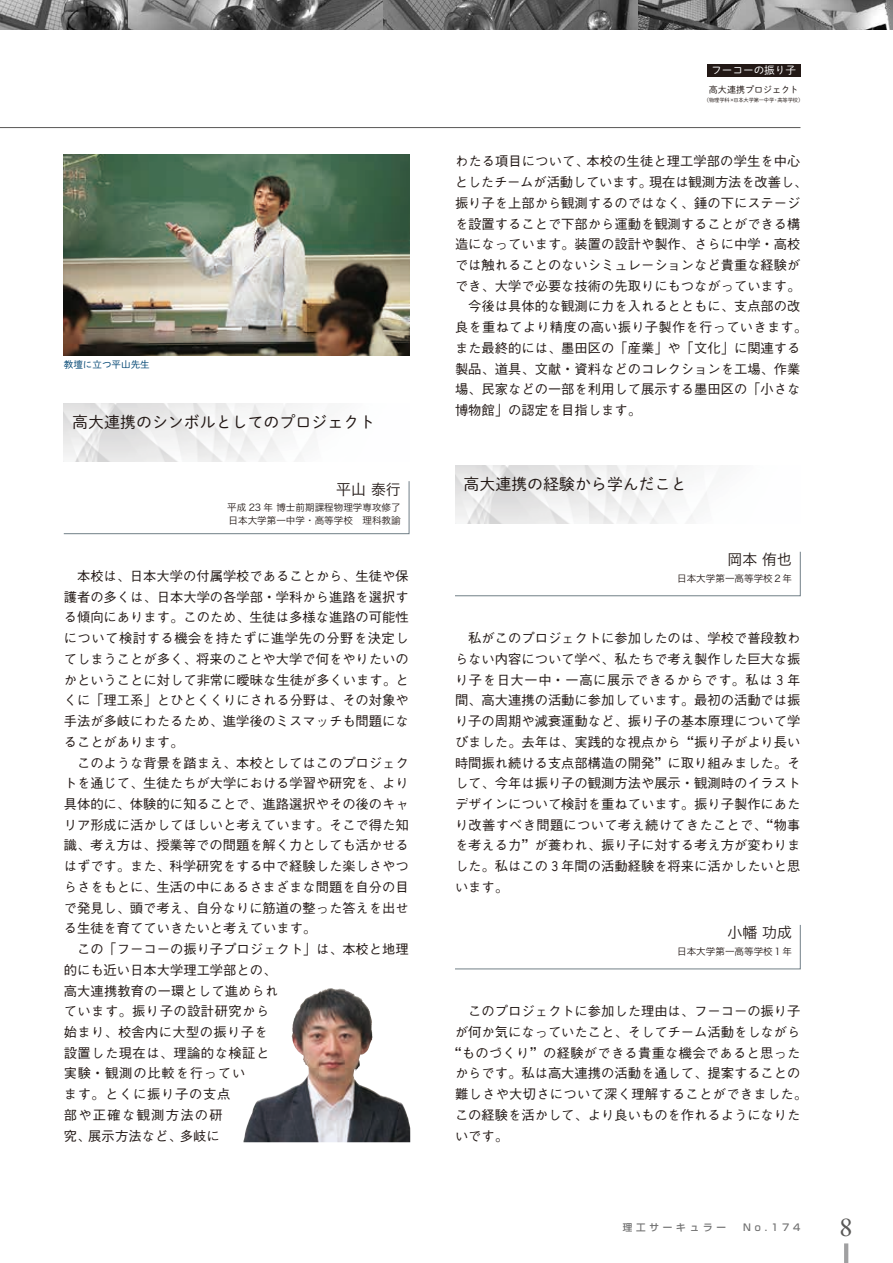
<style>
.page{position:relative;width:893px;height:1263px;background:#fff}
.page>*{position:absolute;margin:0;border:0;box-sizing:border-box;transform-origin:0 0}
.t1{font:27.15px "Garamond Premr Pro";color:#595857}
.t2{font:15.9px "Shuei M Go Std L";color:#231916}
.t3{font:14.85px "Hira Kaku Pro W3";color:#231916}
.t4{font:500 13.35px/20.7px "Gothic BBB";color:#231916}
.t5{font:500 13.35px "Gothic BBB";letter-spacing:.02em;color:#231916}
.t6{font:500 13.35px "Gothic BBB";letter-spacing:.035em;color:#231916}
.t7{font:500 13.35px "Gothic BBB";letter-spacing:.04em;color:#231916}
.t8{font:500 13.35px "Gothic BBB";letter-spacing:.025em;color:#231916}
.t9{font:500 13.35px "Gothic BBB";letter-spacing:.06em;color:#231916}
.t10{font:500 13.35px "Gothic BBB";letter-spacing:.055em;color:#231916}
.t11{font:500 13.35px "Gothic BBB";letter-spacing:.095em;color:#231916}
.t12{font:10.65px "Shuei M Go Std L";color:#fff}
.t13{font:9.6px/12.8px "Hira Kaku Pro W3";color:#231916}
.t14{font:500 9.6px "Shin Go Pro";letter-spacing:.4em;color:#727272}
.t15{font:9.6px "Shuei M Go Std L";color:#004572}
.t16{font:9px "Shuei M Go Std L";color:#231916}
.t17{font:5.25px "Shuei M Go Std L";letter-spacing:-.035em;color:#231916}
</style>
<div class="page">
<hr style="left:844px;top:1243px;width:4px;height:20px;background:#a0a0a1">
<img style="left:1px;top:0;width:892px;height:30px">
<img style="left:0;top:0;width:1px;height:30px">
<hr style="left:0;top:127px;width:800px;height:1px;background:#595857">
<img style="left:64px;top:404px;width:251px;height:58px">
<svg style="left:63px;top:481px;width:346px;height:53px"></svg>
<img style="left:243px;top:988px;width:167px;height:154px">
<img style="left:64px;top:155px;width:345px;height:201px">
<img style="left:455px;top:466px;width:252px;height:58px">
<svg style="left:455px;top:551px;width:346px;height:45px"></svg>
<svg style="left:455px;top:925px;width:346px;height:44px"></svg>
<div style="left:707px;top:64px;width:93px;height:13px;background:#231916"></div>
<p class="t15" style="left:64px;top:358px;width:88px">教壇に立つ平山先生</p>
<p class="t2" style="left:72px;top:410px;width:304px">高大連携のシンボルとしてのプロジェクト</p>
<p class="t3" style="left:336px;top:476px;width:66px">平山泰行</p>
<p class="t13" style="left:227px;top:501px;width:175px">平成 23 年博士前期課程物理学専攻修了日本大学第一中学・高等学校　理科教諭</p>
<p class="t4" style="left:64px;top:566px;width:347px">　本校は、日本大学の付属学校であることから、生徒や保</p>
<p class="t4" style="left:64px;top:587px;width:347px">護者の多くは、日本大学の各学部・学科から進路を選択す</p>
<p class="t4" style="left:64px;top:607px;width:347px">る傾向にあります。このため、生徒は多様な進路の可能性</p>
<p class="t7" style="left:64px;top:630px;width:346px">について検討する機会を持たずに進学先の分野を決定し</p>
<p class="t4" style="left:64px;top:649px;width:347px">てしまうことが多く、将来のことや大学で何をやりたいの</p>
<p class="t4" style="left:64px;top:670px;width:347px">かということに対して非常に曖昧な生徒が多くいます。と</p>
<p class="t4" style="left:64px;top:690px;width:347px">くに「理工系」とひとくくりにされる分野は、その対象や</p>
<p class="t4" style="left:64px;top:711px;width:347px">手法が多岐にわたるため、進学後のミスマッチも問題にな</p>
<p class="t4" style="left:64px;top:732px;width:121px">ることがあります。</p>
<p class="t4" style="left:64px;top:753px;width:347px">　このような背景を踏まえ、本校としてはこのプロジェク</p>
<p class="t4" style="left:64px;top:773px;width:347px">トを通じて、生徒たちが大学における学習や研究を、より</p>
<p class="t4" style="left:64px;top:794px;width:347px">具体的に、体験的に知ることで、進路選択やその後のキャ</p>
<p class="t4" style="left:64px;top:815px;width:347px">リア形成に活かしてほしいと考えています。そこで得た知</p>
<p class="t4" style="left:64px;top:835px;width:347px">識、考え方は、授業等での問題を解く力としても活かせる</p>
<p class="t4" style="left:64px;top:856px;width:347px">はずです。また、科学研究をする中で経験した楽しさやつ</p>
<p class="t4" style="left:64px;top:877px;width:347px">らさをもとに、生活の中にあるさまざまな問題を自分の目</p>
<p class="t4" style="left:64px;top:898px;width:347px">で発見し、頭で考え、自分なりに筋道の整った答えを出せ</p>
<p class="t4" style="left:64px;top:918px;width:254px">る生徒を育てていきたいと考えています。</p>
<p class="t4" style="left:64px;top:939px;width:347px">　この「フーコーの振り子プロジェクト」は、本校と地理</p>
<p class="t4" style="left:64px;top:960px;width:214px">的にも近い日本大学理工学部との、</p>
<p class="t4" style="left:64px;top:981px;width:216px">高大連携教育の一環として進められ</p>
<p class="t6" style="left:64px;top:1004px;width:207px">ています。振り子の設計研究から</p>
<p class="t8" style="left:64px;top:1024px;width:205px">始まり、校舎内に大型の振り子を</p>
<p class="t6" style="left:64px;top:1045px;width:207px">設置した現在は、理論的な検証と</p>
<p class="t9" style="left:64px;top:1066px;width:183px">実験・観測の比較を行ってい</p>
<p class="t10" style="left:64px;top:1086px;width:168px">ます。とくに振り子の支点</p>
<p class="t11" style="left:64px;top:1107px;width:161px">部や正確な観測方法の研</p>
<p class="t4" style="left:180px;top:1126px;width:42px">多岐に</p>
<p class="t4" style="left:64px;top:1126px;width:28px">究、</p>
<p class="t4" style="left:88px;top:1126px;width:95px">展示方法など、</p>
<p class="t12" style="left:711px;top:62px;width:87px">フーコーの振り子</p>
<p class="t16" style="left:709px;top:83px;width:91px">高大連携プロジェクト</p>
<p class="t17" style="left:777px;top:96px;width:27px">高等学校(</p>
<p class="t17" style="left:773px;top:96px;width:7px">・</p>
<p class="t17" style="left:704px;top:96px;width:32px">（物理学科×</p>
<p class="t17" style="left:733px;top:96px;width:42px">日本大学第一中学</p>
<p class="t4" style="left:586px;top:151px;width:215px">本校の生徒と理工学部の学生を中心</p>
<p class="t4" style="left:455px;top:151px;width:135px">わたる項目について、</p>
<p class="t4" style="left:649px;top:172px;width:160px">現在は観測方法を改善し、</p>
<p class="t4" style="left:455px;top:172px;width:354px">としたチームが活動しています。<br>振り子を上部から観測するのではなく、錘の下にステージを設置することで下部から運動を観測することができる構造になっています。装置の設計や製作、さらに中学・高校では触れることのないシミュレーションなど貴重な経験ができ、大学で必要な技術の先取りにもつながっています。　今後は具体的な観測に力を入れるとともに、支点部の改良を重ねてより精度の高い振り子製作を行っていきます。また最終的には、墨田区の「産業」や「文化」に関連する製品、道具、文献・資料などのコレクションを工場、作業場、民家などの一部を利用して展示する墨田区の「小さな博物館」の認定を目指します。</p>
<p class="t2" style="left:463px;top:472px;width:225px">高大連携の経験から学んだこと</p>
<p class="t3" style="left:727px;top:546px;width:66px">岡本侑也</p>
<p class="t13" style="left:677px;top:571px;width:116px">日本大学第一高等学校２年</p>
<p class="t4" style="left:455px;top:628px;width:347px;text-align:justify">　私がこのプロジェクトに参加したのは、学校で普段教わらない内容について学べ、私たちで考え製作した巨大な振り子を日大一中・一高に展示できるからです。私は３年間、高大連携の活動に参加しています。最初の活動では振り子の周期や減衰運動など、振り子の基本原理について学びました。去年は、実践的な視点から“振り子がより長い時間振れ続ける支点部構造の開発”に取り組みました。そして、今年は振り子の観測方法や展示・観測時のイラストデザインについて検討を重ねています。振り子製作にあたり改善すべき問題について考え続けてきたことで、“物事を考える力”が養われ、振り子に対する考え方が変わりました。私はこの３年間の活動経験を将来に活かしたいと思います。</p>
<p class="t3" style="left:727px;top:919px;width:66px">小幡功成</p>
<p class="t13" style="left:677px;top:944px;width:116px">日本大学第一高等学校１年</p>
<p class="t4" style="left:455px;top:1001px;width:347px">　このプロジェクトに参加した理由は、フーコーの振り子</p>
<p class="t4" style="left:455px;top:1022px;width:347px">が何か気になっていたこと、そしてチーム活動をしながら</p>
<p class="t5" style="left:448px;top:1045px;width:354px">“ものづくり”の経験ができる貴重な機会であると思った</p>
<p class="t4" style="left:455px;top:1063px;width:347px">からです。私は高大連携の活動を通して、提案することの</p>
<p class="t5" style="left:455px;top:1086px;width:354px">難しさや大切さについて深く理解することができました。</p>
<p class="t4" style="left:455px;top:1105px;width:347px">この経験を活かして、より良いものを作れるようになりた</p>
<p class="t4" style="left:455px;top:1126px;width:55px">いです。</p>
<p class="t14" style="left:623px;top:1219px;width:179px">理工サーキュラー　N o.174</p>
<h1 class="t1" style="left:840px;top:1211px;width:15px">8</h1>
</div>
